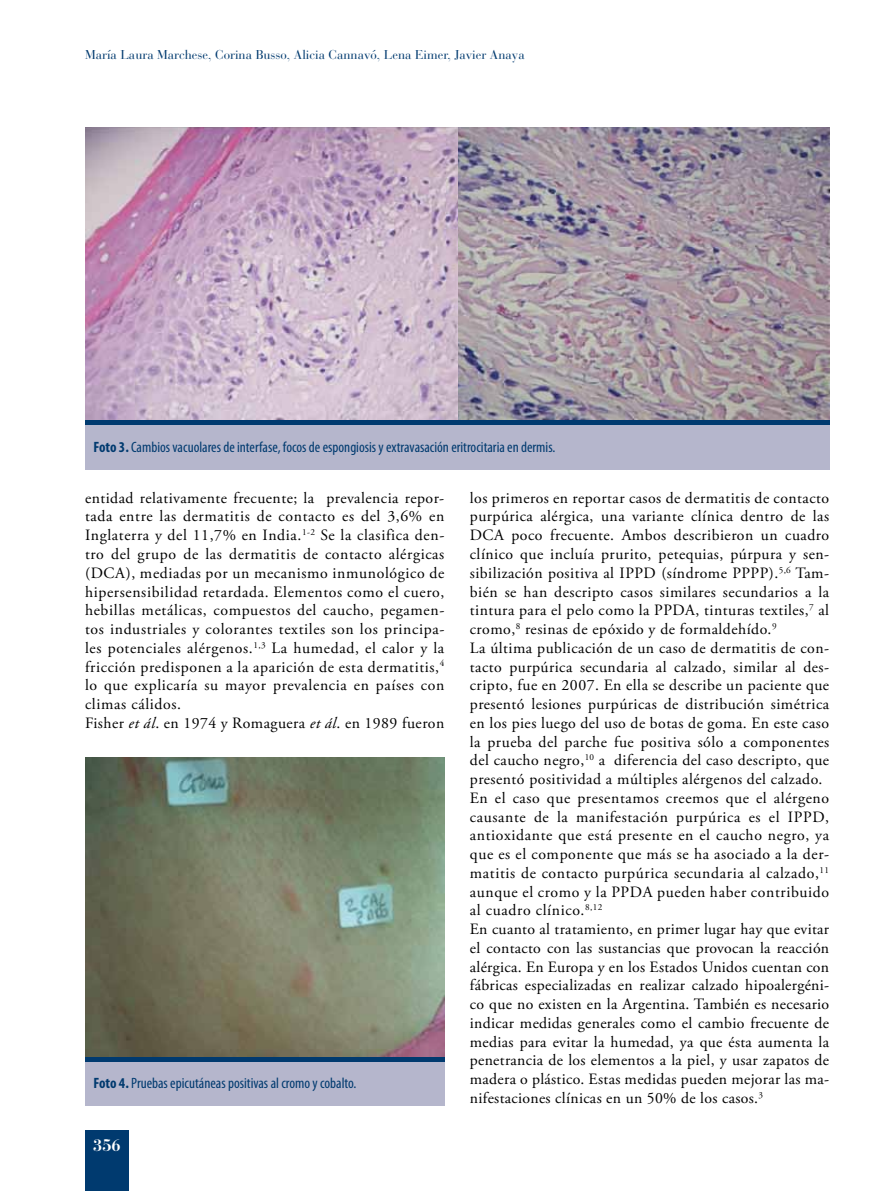
<style>
.page{position:relative;width:893px;height:1191px;background:#fff}
.page>*{position:absolute;margin:0;border:0;box-sizing:border-box;transform-origin:0 0}
.t1{font:700 16.5px "Bauer Bodoni";color:#fff}
.t2{font:15.75px/18.8px "Adobe Garamond Pro";letter-spacing:.03em;color:#000}
.t3{font:condensed 15px "Myriad Pro";color:#003a6f}
.t4{font:12.75px "Bauer Bodoni";color:#003a6f}
.s1{font-weight:700}
.s2{font-style:italic}
</style>
<div class="page">
<div style="left:85px;top:1130px;width:44px;height:61px;background:#003a6f"></div>
<img style="left:85px;top:757px;width:359px;height:300px">
<img style="left:457px;top:128px;width:372px;height:293px">
<img style="left:85px;top:128px;width:372px;height:293px">
<div style="left:85px;top:423px;width:744px;height:46px;background:#b5b6cc"></div>
<div style="left:85px;top:1059px;width:359px;height:47px;background:#b5b6cc"></div>
<hr style="left:85px;top:421px;width:744px;height:4px;background:#003a6f">
<hr style="left:85px;top:1057px;width:359px;height:4px;background:#003a6f">
<p class="t4" style="left:85px;top:47px;width:441px">María Laura Marchese, Corina Busso, Alicia Cannavó, Lena Eimer, Javier Anaya</p>
<p class="t4" style="left:85px;top:47px;width:524px">Ross na de los Ríos, Dieg H. Carrizo, María Emilia Saadi, Nora E. Cartage , Susana Romano</p>
<p class="t3" style="left:94px;top:438px;width:463px"><span class="s1">Foto 3.</span> Cambios vacuolares de interfase, focos de espongiosis y extravasación eritrocitaria en dermis.</p>
<p class="t2" style="left:85px;top:489px;width:361px">entidad relativamente frecuente; la prevalencia repor&shy;tada entre las dermatitis de contacto es del 3,6% en Inglaterra y del 11,7% en India.<sup>1-2</sup> Se la clasifica den&shy;tro del grupo de las dermatitis de contacto alérgicas (DCA), mediadas por un mecanismo inmunológico de hipersensibilidad retardada. Elementos como el cuero, hebillas metálicas, compuestos del caucho, pegamen&shy;tos industriales y colorantes textiles son los principa&shy;les potenciales alérgenos.<sup>1,3</sup> La humedad, el calor y la fricción predisponen a la aparición de esta dermatitis,<sup>4 </sup>lo que explicaría su mayor prevalencia en países con climas cálidos.<br>Fisher <span class="s2">et ál</span>. en 1974 y Romaguera <span class="s2">et ál</span>. en 1989 fueron</p>
<p class="t2" style="left:470px;top:489px;width:361px">los primeros en reportar casos de dermatitis de contacto purpúrica alérgica, una variante clínica dentro de las DCA poco frecuente. Ambos describieron un cuadro clínico que incluía prurito, petequias, púrpura y sen&shy;sibilización positiva al IPPD (síndrome PPPP).<sup>5,6</sup> Tam&shy;bién se han descripto casos similares secundarios a la tintura para el pelo como la PPDA, tinturas textiles,<sup>7</sup> al cromo,<sup>8</sup> resinas de epóxido y de formaldehído.<sup>9<br></sup>La última publicación de un caso de dermatitis de con&shy;tacto purpúrica secundaria al calzado, similar al des&shy;cripto, fue en 2007. En ella se describe un paciente que presentó lesiones purpúricas de distribución simétrica en los pies luego del uso de botas de goma. En este caso la prueba del parche fue positiva sólo a componentes del caucho negro,<sup>10</sup> a diferencia del caso descripto, que presentó positividad a múltiples alérgenos del calzado.<br>En el caso que presentamos creemos que el alérgeno causante de la manifestación purpúrica es el IPPD, antioxidante que está presente en el caucho negro, ya que es el componente que más se ha asociado a la der&shy;matitis de contacto purpúrica secundaria al calzado,<sup>11 </sup>aunque el cromo y la PPDA pueden haber contribuido al cuadro clínico.<sup>8,12<br></sup>En cuanto al tratamiento, en primer lugar hay que evitar el contacto con las sustancias que provocan la reacción alérgica. En Europa y en los Estados Unidos cuentan con fábricas especializadas en realizar calzado hipoalergéni&shy;co que no existen en la Argentina. También es necesario indicar medidas generales como el cambio frecuente de medias para evitar la humedad, ya que ésta aumenta la penetrancia de los elementos a la piel, y usar zapatos de madera o plástico. Estas medidas pueden mejorar las ma&shy;nifestaciones clínicas en un 50% de los casos.<sup>3</sup></p>
<p class="t3" style="left:94px;top:1074px;width:264px"><span class="s1">Foto 4.</span> Pruebas epicutáneas positivas al cromo y cobalto.</p>
<p class="t1" style="left:93px;top:1135px;width:29px">356</p>
</div>
